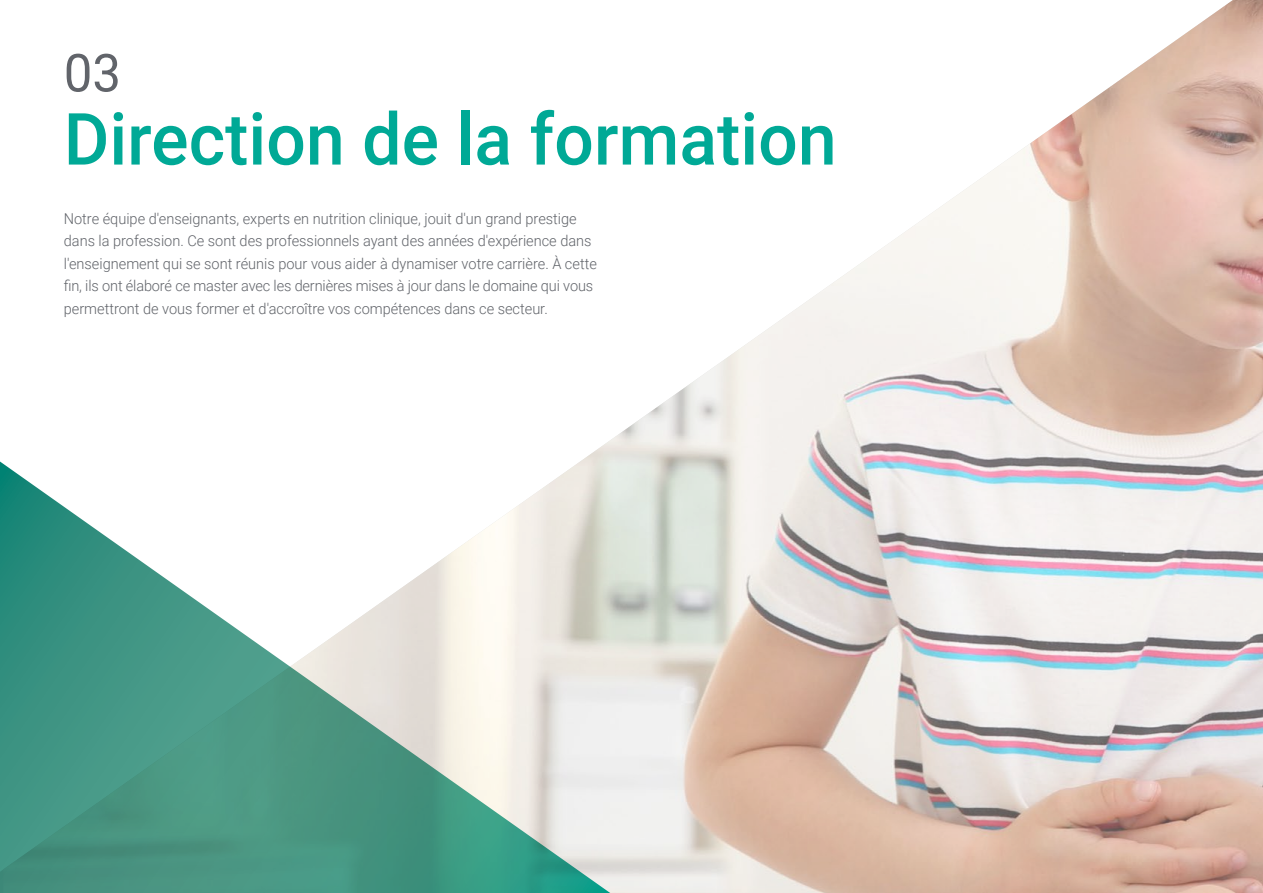
<style>
.page{position:relative;width:1263px;height:893px;background:#fff}
.page>*{position:absolute;margin:0;border:0;box-sizing:border-box;transform-origin:0 0}
.t1{font:500 72px "Roboto";color:#00a996}
.t2{font:52.5px "Roboto";color:#61646a}
.t3{font:300 15px/22.5px "Roboto";color:#61646a}
</style>
<div class="page">
<img style="left:602px;top:0;width:661px;height:893px">
<svg style="left:0;top:446px;width:640px;height:447px"></svg>
<h2 class="t2" style="left:64px;top:36px;width:59px">03</h2>
<h1 class="t1" style="left:64px;top:89px;width:774px">Direction de la formation</h1>
<p class="t3" style="left:64px;top:207px;width:535px">Notre équipe d'enseignants, experts en nutrition clinique, jouit d'un grand prestige dans la profession. Ce sont des professionnels ayant des années d'expérience dans l'enseignement qui se sont réunis pour vous aider à dynamiser votre carrière. À cette fin, ils ont élaboré ce master avec les dernières mises à jour dans le domaine qui vous permettront de vous former et d'accroître vos compétences dans ce secteur.</p>
</div>
